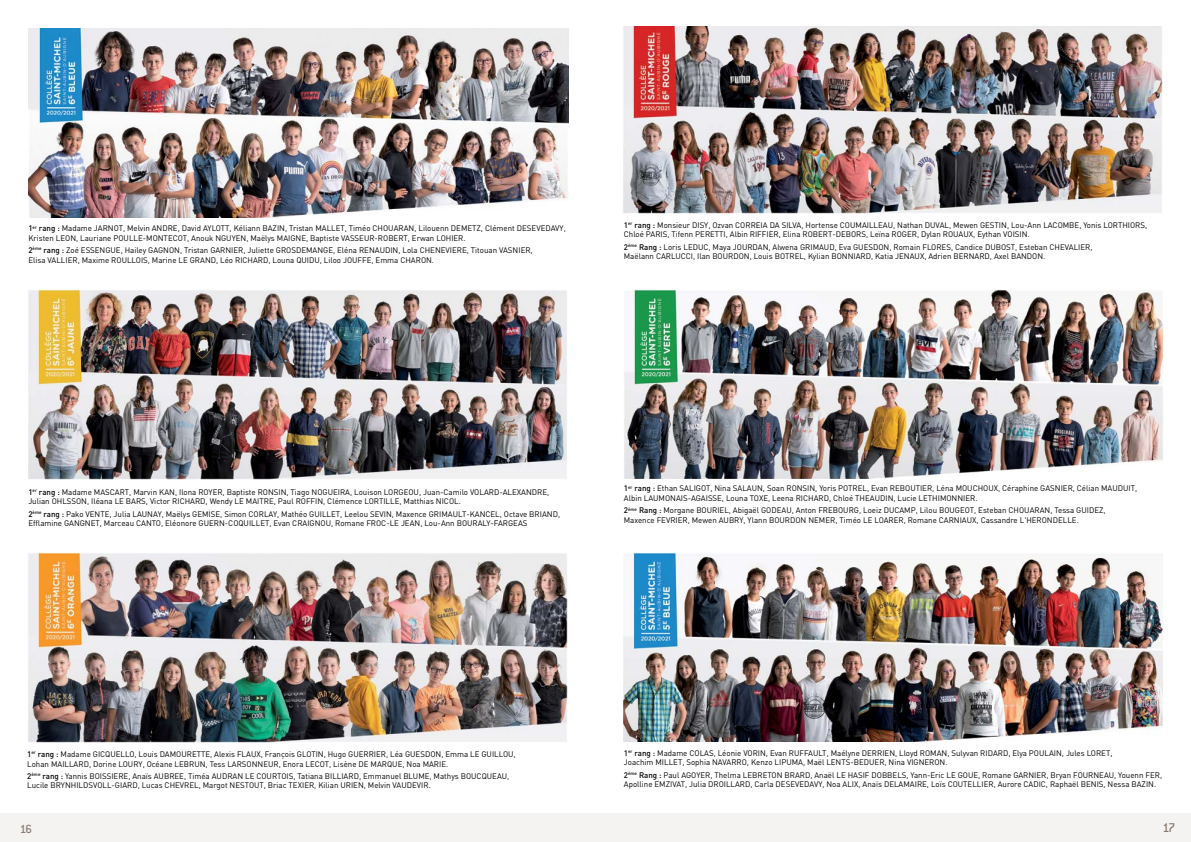
<style>
.page{position:relative;width:1191px;height:842px;background:#fff}
.page>*{position:absolute;margin:0;border:0;box-sizing:border-box;transform-origin:0 0}
.t1{font:500 14px "Conduit ITC";color:#897b73}
.t2{font:500 13px "Conduit ITC";color:#897b73}
.t3{font:8px/9.5px "DIN";color:#000}
.s1{font-weight:500}
</style>
<div class="page">
<div style="left:0;top:813px;width:1191px;height:29px;background:#f5f3f1"></div>
<img style="left:28px;top:28px;width:540px;height:190px">
<img style="left:28px;top:290px;width:539px;height:190px">
<img style="left:28px;top:553px;width:539px;height:190px">
<img style="left:624px;top:290px;width:539px;height:189px">
<img style="left:623px;top:27px;width:539px;height:186px">
<img style="left:624px;top:553px;width:538px;height:188px">
<p class="t3" style="left:28px;top:223px;width:539px"><span class="s1">1</span><sup>er</sup> <span class="s1">rang :</span> Madame JARNOT, Melvin ANDRE, David AYLOTT, Kéliann BAZIN, Tristan MALLET, Timéo CHOUARAN, Lilouenn DEMETZ, Clément DESEVEDAVY,<br>Kristen LEON, Lauriane POULLE-MONTECOT, Anouk NGUYEN, Maëlys MAIGNE, Baptiste VASSEUR-ROBERT, Erwan LOHIER.</p>
<p class="t3" style="left:28px;top:245px;width:506px"><span class="s1">2</span><sup>ème</sup> <span class="s1">rang :</span> Zoé ESSENGUE, Hailey GAGNON, Tristan GARNIER, Juliette GROSDEMANGE, Eléna RENAUDIN, Lola CHENEVIERE, Titouan VASNIER,<br>Elisa VALLIER, Maxime ROULLOIS, Marine LE GRAND, Léo RICHARD, Louna QUIDU, Liloo JOUFFE, Emma CHARON.</p>
<p class="t3" style="left:624px;top:220px;width:525px"><span class="s1">1</span><sup>er</sup> <span class="s1">rang :</span> Monsieur DISY, Ozvan CORREIA DA SILVA, Hortense COUMAILLEAU, Nathan DUVAL, Mewen GESTIN, Lou-Ann LACOMBE, Yonis LORTHIORS,<br>Chloé PARIS, Tifenn PERETTI, Albin RIFFIER, Elina ROBERT-DEBORS, Leïna ROGER, Dylan ROUAUX, Eythan VOISIN.</p>
<p class="t3" style="left:624px;top:242px;width:470px"><span class="s1">2</span><sup>ème</sup> <span class="s1">Rang :</span> Loris LEDUC, Maya JOURDAN, Alwena GRIMAUD, Eva GUESDON, Romain FLORES, Candice DUBOST, Esteban CHEVALIER,<br>Maëlann CARLUCCI, Ilan BOURDON, Louis BOTREL, Kylian BONNIARD, Katia JENAUX, Adrien BERNARD, Axel BANDON.</p>
<p class="t3" style="left:28px;top:487px;width:485px"><span class="s1">1</span><sup>er</sup> <span class="s1">rang :</span> Madame MASCART, Marvin KAN, Ilona ROYER, Baptiste RONSIN, Tiago NOGUEIRA, Louison LORGEOU, Juan-Camilo VOLARD-Alexandre</p>
<p class="t3" style="left:547px;top:487px;width:4px">,</p>
<p class="t3" style="left:28px;top:495px;width:533px;line-height:12.3px">Julian OHLSSON, Iléana LE BARS, Victor RICHARD, Wendy LE MAITRE, Paul ROFFIN, Clémence LORTILLE, Matthias NICOL.<br><span class="s1">2</span><sup>ème</sup> <span class="s1">rang :</span> Pako VENTE, Julia LAUNAY, Maëlys GEMISE, Simon CORLAY, Mathéo GUILLET, Leelou SEVIN, Maxence GRIMAULT-KANCEL, Octave BRIAND,</p>
<p class="t3" style="left:28px;top:518px;width:500px">Efflamine GANGNET, Marceau CANTO, Eléonore GUERN-COQUILLET, Evan CRAIGNOU, Romane FROC-LE JEAN, Lou-Ann BOURALY-FARGEAS</p>
<p class="t3" style="left:624px;top:484px;width:515px"><span class="s1">1</span><sup>er</sup> <span class="s1">rang :</span> Ethan SALIGOT, Nina SALAUN, Soan RONSIN, Yoris POTREL, Evan REBOUTIER, Léna MOUCHOUX, Céraphine GASNIER, Célian MAUDUIT,<br>Albin LAUMONAIS-AGAISSE, Louna TOXE, Leena RICHARD, Chloé THEAUDIN, Lucie LETHIMONNIER.</p>
<p class="t3" style="left:624px;top:505px;width:483px"><span class="s1">2</span><sup>ème</sup> <span class="s1">Rang :</span> Morgane BOURIEL, Abigaël GODEAU, Anton FREBOURG, Loeiz DUCAMP, Lilou BOUGEOT, Esteban CHOUARAN, Tessa GUIDEZ,<br>Maxence FEVRIER, Mewen AUBRY, Ylann BOURDON NEMER, Timéo LE LOARER, Romane CARNIAUX, Cassandre L'HERONDELLE.</p>
<p class="t3" style="left:27px;top:749px;width:490px"><span class="s1">1</span><sup>er</sup> <span class="s1">rang :</span> Madame GICQUELLO, Louis DAMOURETTE, Alexis FLAUX, François GLOTIN, Hugo GUERRIER, Léa GUESDON, Emma LE GUILLOU,<br>Lohan MAILLARD, Dorine LOURY, Océane LEBRUN, Tess LARSONNEUR, Enora LECOT, Lisène DE MARQUE, Noa MARIE.</p>
<p class="t3" style="left:27px;top:771px;width:483px"><span class="s1">2</span><sup>ème</sup> <span class="s1">rang :</span> Yannis BOISSIERE, Anaïs AUBREE, Timéa AUDRAN LE COURTOIS, Tatiana BILLIARD, Emmanuel BLUME, Mathys BOUCQUEAU,<br>Lucile BRYNHILDSVOLL-GIARD, Lucas CHEVREL, Margot NESTOUT, Briac TEXIER, Kilian URIEN, Melvin VAUDEVIR.</p>
<p class="t3" style="left:624px;top:748px;width:490px"><span class="s1">1</span><sup>er</sup> <span class="s1">rang :</span> Madame COLAS, Léonie VORIN, Evan RUFFAULT, Maélyne DERRIEN, Lloyd ROMAN, Sulyvan RIDARD, Elya POULAIN, Jules LORET,<br>Joachim MILLET, Sophia NAVARRO, Kenzo LIPUMA, Maël LENTS-BEDUER, Nina VIGNERON.</p>
<p class="t3" style="left:624px;top:770px;width:540px"><span class="s1">2</span><sup>ème</sup> <span class="s1">Rang :</span> Paul AGOYER, Thelma LEBRETON BRARD, Anaël LE HASIF DOBBELS, Yann-Eric LE GOUE, Romane GARNIER, Bryan FOURNEAU, Youenn FER,<br>Apolline EMZIVAT, Julia DROILLARD, Carla DESEVEDAVY, Noa ALIX, Anaïs DELAMAIRE, Loïs COUTELLIER, Aurore CADIC, Raphaël BENIS, Nessa BAZIN.</p>
<h2 class="t2" style="left:20px;top:821px;width:14px">16</h2>
<h1 class="t1" style="left:1162px;top:820px;width:14px">17</h1>
</div>
